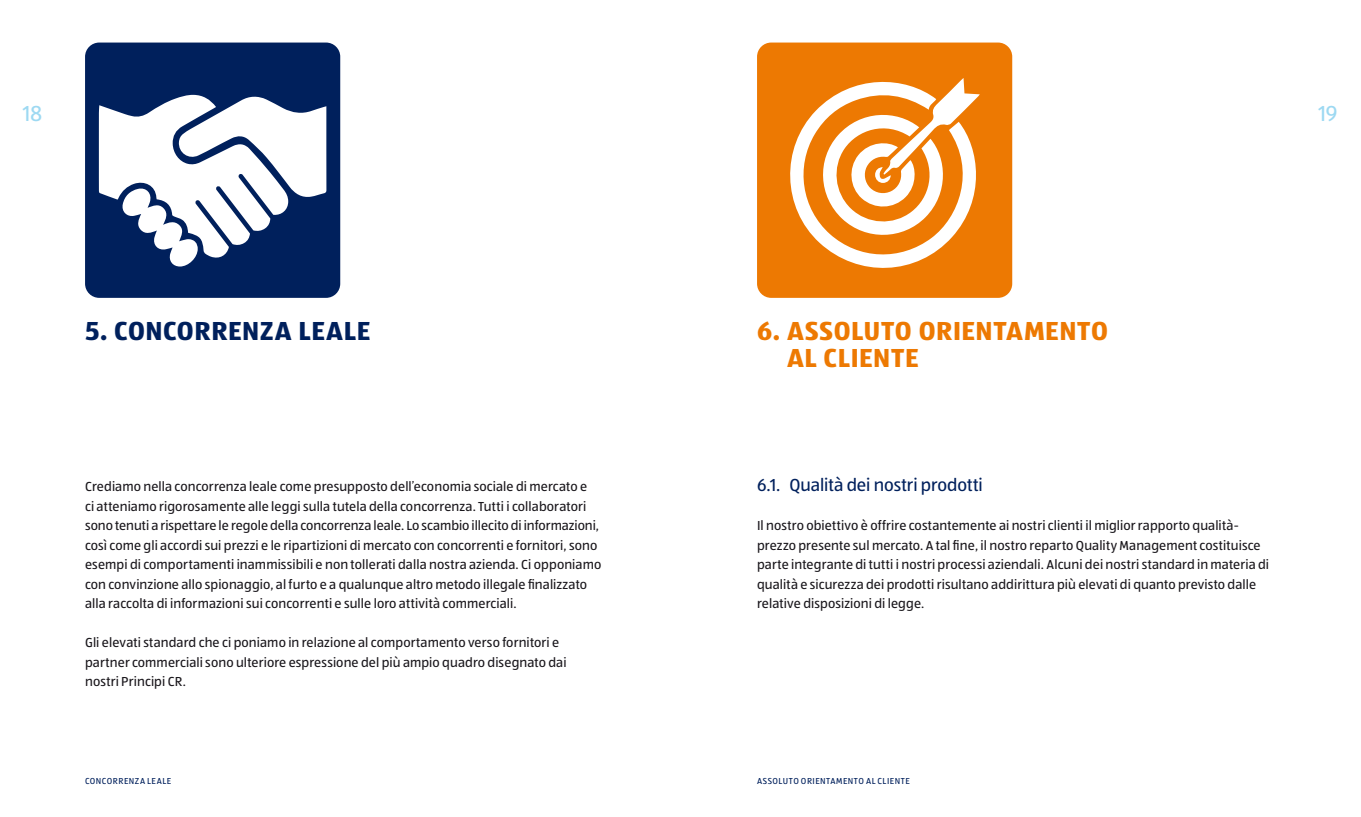
<style>
.page{position:relative;width:1361px;height:817px;background:#fff}
.page>*{position:absolute;margin:0;border:0;box-sizing:border-box;transform-origin:0 0}
.t1{font:700 27px/27px "ALDISUEDOT";letter-spacing:.025em;color:#ed7902}
.t2{font:700 27px "ALDISUEDOT";letter-spacing:.025em;color:#00205c}
.t3{font:22.5px "ALDISUEDOT";color:#9dd9f2}
.t4{font:18px "ALDISUEDOT";letter-spacing:-.005em;color:#00205c}
.t5{font:13.5px/19.5px "ALDISUEDOT";letter-spacing:.01em;color:#1a171c}
.t6{font:9px "ALDISUEDOT";letter-spacing:.055em;color:#00205c}
</style>
<div class="page">
<div style="left:85px;top:43px;width:255px;height:255px;background:#00205c;border-radius:14px"></div>
<svg style="left:99px;top:95px;width:227px;height:171px"></svg>
<div style="left:757px;top:43px;width:255px;height:255px;background:#ed7902;border-radius:14px"></div>
<svg style="left:790px;top:78px;width:190px;height:190px"></svg>
<h2 class="t3" style="left:23px;top:98px;width:21px">18</h2>
<h2 class="t3" style="left:1318px;top:98px;width:21px">19</h2>
<h1 class="t2" style="left:85px;top:312px;width:287px">5. CONCORRENZA LEALE</h1>
<h1 class="t1" style="left:787px;top:316px;width:322px;text-indent:-30px">6. ASSOLUTO ORIENTAMENTO<br>AL CLIENTE</h1>
<p class="t5" style="left:85px;top:476px;width:518px">Crediamo nella concorrenza leale come presupposto dell’economia sociale di mercato e<br>ci atteniamo rigorosamente alle leggi sulla tutela della concorrenza. Tutti i collaboratori sono tenuti a rispettare le regole della concorrenza leale. Lo scambio illecito di informazioni, così come gli accordi sui prezzi e le ripartizioni di mercato con concorrenti e fornitori, sono esempi di comportamenti inammissibili e non tollerati dalla nostra azienda. Ci opponiamo con convinzione allo spionaggio, al furto e a qualunque altro metodo illegale finalizzato alla raccolta di informazioni sui concorrenti e sulle loro attività commerciali.</p>
<p class="t5" style="left:85px;top:632px;width:483px">Gli elevati standard che ci poniamo in relazione al comportamento verso fornitori e partner commerciali sono ulteriore espressione del più ampio quadro disegnato dai nostri Principi CR.</p>
<p class="t6" style="left:85px;top:775px;width:88px">CONCORRENZA LEALE</p>
<h3 class="t4" style="left:757px;top:473px;width:227px">6.1. Qualità dei nostri prodotti</h3>
<p class="t5" style="left:757px;top:515px;width:513px">Il nostro obiettivo è offrire costantemente ai nostri clienti il miglior rapporto qualità&shy;prezzo presente sul mercato. A tal fine, il nostro reparto Quality Management costituisce parte integrante di tutti i nostri processi aziendali. Alcuni dei nostri standard in materia di qualità e sicurezza dei prodotti risultano addirittura più elevati di quanto previsto dalle relative disposizioni di legge.</p>
<p class="t6" style="left:757px;top:775px;width:154px">ASSOLUTO ORIENTAMENTO AL CLIENTE</p>
</div>
